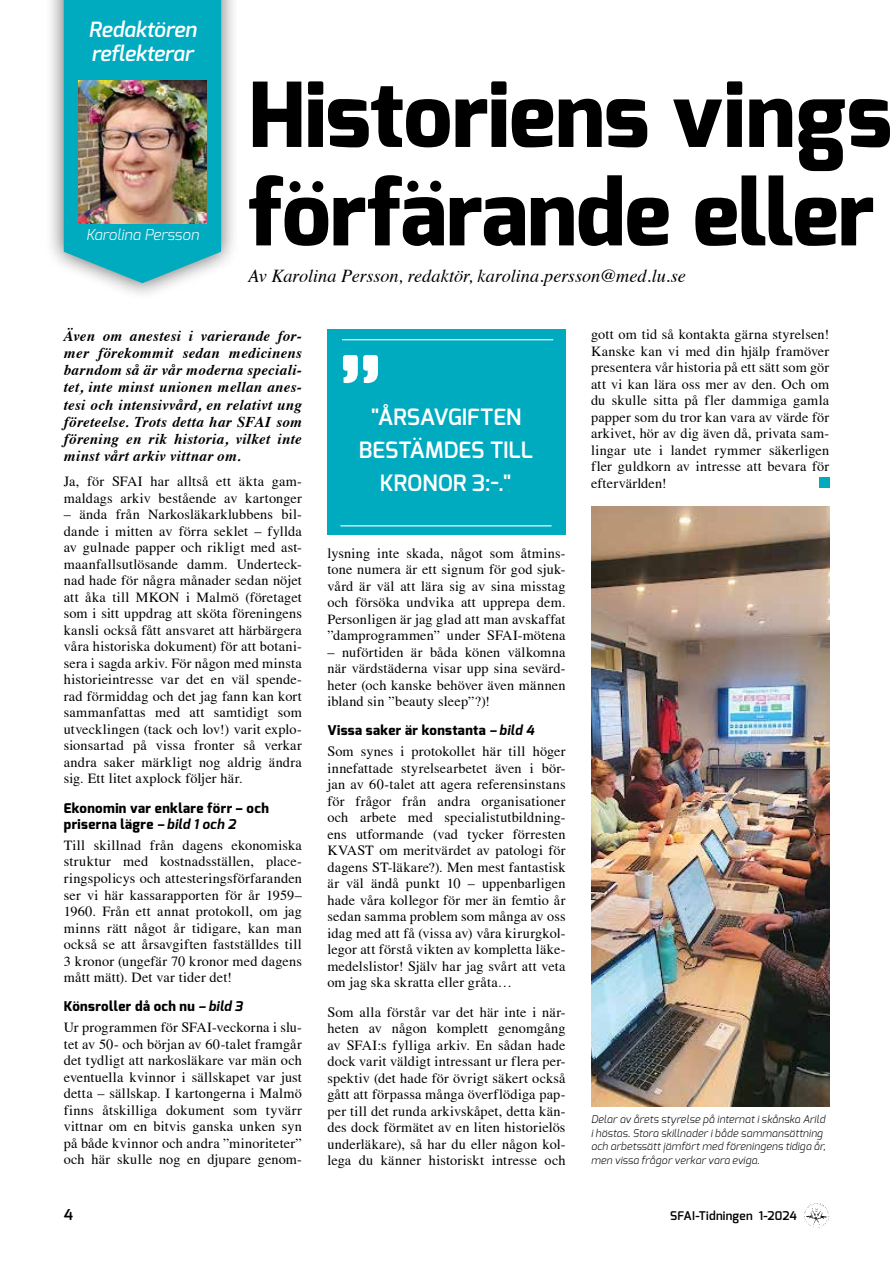
<style>
.page{position:relative;width:893px;height:1263px;background:#fff}
.page>*{position:absolute;margin:0;border:0;box-sizing:border-box;transform-origin:0 0}
.t1{font:800 89.4px/98.4px "Exo";letter-spacing:-.01em;color:#000}
.t2{font:600 22.5px/33px "Exo";color:#fff;text-align:center}
.t3{font:italic 600 21px/24px "Exo";letter-spacing:-.01em;color:#fff}
.t4{font:italic 18.3px "Times";letter-spacing:-.005em;color:#000}
.t5{font:italic 700 15px/17.2px "Times";letter-spacing:.02em;color:#000;text-align:justify}
.t6{font:italic 300 15px "Exo";color:#fff}
.t7{font:600 15px "Exo";color:#000}
.t8{font:14.25px/16.5px "Times";letter-spacing:.015em;color:#000;text-align:justify}
.t9{font:800 13.5px/16.5px "Exo";letter-spacing:.03em;color:#000}
.t10{font:600 12px "Exo";letter-spacing:.02em;color:#000}
.t11{font:italic 300 10.5px/13.5px "Exo";letter-spacing:.015em;color:#000}
.s1{font-weight:700;font-style:italic}
</style>
<div class="page">
<img style="left:804px;top:1203px;width:25px;height:25px">
<div style="left:45px;top:0;width:195px;height:300px;background:#000;opacity:.6"></div>
<svg style="left:64px;top:0;width:157px;height:283px;background:#19adbe"></svg>
<img style="left:79px;top:81px;width:127px;height:142px">
<div style="left:819px;top:477px;width:10px;height:11px;background:#00abc0"></div>
<img style="left:591px;top:506px;width:238px;height:600px">
<div style="left:327px;top:329px;width:239px;height:206px;background:#00abc0"></div>
<hr style="left:342px;top:339px;width:211px;height:1px;background:#fff">
<hr style="left:340px;top:525px;width:212px;height:1px;background:#fff">
<svg style="left:343px;top:355px;width:35px;height:29px"></svg>
<h3 class="t3" style="left:89px;top:18px;width:109px">Redaktören reflekterar</h3>
<p class="t6" style="left:86px;top:225px;width:114px">Karolina Persson</p>
<h1 class="t1" style="left:248px;top:66px;width:646px">Historiens vings förfärande eller</h1>
<p class="t4" style="left:248px;top:260px;width:439px">Av Karolina Persson, redaktör, karolina.persson@med.lu.se</p>
<p class="t5" style="left:64px;top:326px;width:240px">Även om anestesi i varierande for&shy;mer förekommit sedan medicinens barndom så är vår moderna speciali&shy;tet, inte minst unionen mellan anes&shy;tesi och intensivvård, en relativt ung företeelse. Trots detta har SFAI som förening en rik historia, vilket inte minst vårt arkiv vittnar om.</p>
<p class="t8" style="left:64px;top:473px;width:240px">Ja, för SFAI har alltså ett äkta gam&shy;maldags arkiv bestående av kartonger</p>
<p class="t8" style="left:64px;top:506px;width:240px">– ända från Narkosläkarklubbens bil&shy;dande i mitten av förra seklet – fyllda av gulnade papper och rikligt med ast&shy;maanfallsutlösande damm. Underteck&shy;nad hade för några månader sedan nöjet att åka till MKON i Malmö (företaget som i sitt uppdrag att sköta föreningens kansli också fått ansvaret att härbärgera våra historiska dokument) för att botani&shy;sera i sagda arkiv. För någon med minsta historieintresse var det en väl spende&shy;rad förmiddag och det jag fann kan kort sammanfattas med att samtidigt som utvecklingen (tack och lov!) varit explo&shy;sionsartad på vissa fronter så verkar andra saker märkligt nog aldrig ändra sig. Ett litet axplock följer här.</p>
<p class="t9" style="left:64px;top:800px;width:206px">Ekonomin var enklare förr – och priserna lägre <span class="s1">– bild 1 och 2</span></p>
<p class="t8" style="left:64px;top:837px;width:240px">Till skillnad från dagens ekonomiska struktur med kostnadsställen, place&shy;ringspolicys och attesteringsförfaranden ser vi här kassarapporten för år 1959– 1960. Från ett annat protokoll, om jag minns rätt något år tidigare, kan man också se att årsavgiften fastställdes till 3 kronor (ungefär 70 kronor med dagens mått mätt). Det var tider det!</p>
<p class="t9" style="left:64px;top:998px;width:180px">Könsroller då och nu <span class="s1">– bild 3</span></p>
<p class="t8" style="left:64px;top:1019px;width:240px">Ur programmen för SFAI-veckorna i slu&shy;tet av 50- och början av 60-talet framgår det tydligt att narkosläkare var män och eventuella kvinnor i sällskapet var just detta – sällskap. I kartongerna i Malmö finns åtskilliga dokument som tyvärr vittnar om en bitvis ganska unken syn på både kvinnor och andra ”minoriteter” och här skulle nog en djupare genom-</p>
<h2 class="t2" style="left:359px;top:400px;width:176px">"ÅRSAVGIFTEN<br>BESTÄMDES TILL<br>KRONOR 3:-."</h2>
<p class="t8" style="left:327px;top:545px;width:240px">lysning inte skada, något som åtmins&shy;tone numera är ett signum för god sjuk&shy;vård är väl att lära sig av sina misstag och försöka undvika att upprepa dem.<br>Personligen är jag glad att man avskaffat ”damprogrammen” under SFAI-mötena</p>
<p class="t8" style="left:327px;top:644px;width:240px">– nuförtiden är båda könen välkomna när värdstäderna visar upp sina sevärd&shy;heter (och kanske behöver även männen ibland sin ”beauty sleep”?)!</p>
<p class="t9" style="left:327px;top:722px;width:208px">Vissa saker är konstanta <span class="s1">– bild 4</span></p>
<p class="t8" style="left:327px;top:743px;width:240px">Som synes i protokollet här till höger innefattade styrelsearbetet även i bör&shy;jan av 60-talet att agera referensinstans för frågor från andra organisationer och arbete med specialistutbildning&shy;ens utformande (vad tycker förresten KVAST om meritvärdet av patologi för dagens ST-läkare?). Men mest fantastisk är väl ändå punkt 10 – uppenbarligen hade våra kollegor för mer än femtio år sedan samma problem som många av oss idag med att få (vissa av) våra kirurgkol&shy;legor att förstå vikten av kompletta läke&shy;medelslistor! Själv har jag svårt att veta om jag ska skratta eller gråta…</p>
<p class="t8" style="left:327px;top:1003px;width:240px">Som alla förstår var det här inte i när&shy;heten av någon komplett genomgång av SFAI:s fylliga arkiv. En sådan hade dock varit väldigt intressant ur flera per&shy;spektiv (det hade för övrigt säkert också gått att förpassa många överflödiga pap&shy;per till det runda arkivskåpet, detta kän&shy;des dock förmätet av en liten historielös underläkare), så har du eller någon kol&shy;lega du känner historiskt intresse och</p>
<p class="t8" style="left:591px;top:326px;width:240px">gott om tid så kontakta gärna styrelsen!<br>Kanske kan vi med din hjälp framöver presentera vår historia på ett sätt som gör att vi kan lära oss mer av den. Och om du skulle sitta på fler dammiga gamla papper som du tror kan vara av värde för arkivet, hör av dig även då, privata sam&shy;lingar ute i landet rymmer säkerligen fler guldkorn av intresse att bevara för eftervärlden!</p>
<p class="t11" style="left:591px;top:1113px;width:236px">Delar av årets styrelse på internat i skånska Arild i höstas. Stora skillnader i både sammansättning och arbetssätt jämfört med föreningens tidiga år, men vissa frågor verkar vara eviga.</p>
<p class="t7" style="left:64px;top:1205px;width:11px">4</p>
<p class="t10" style="left:670px;top:1208px;width:128px">SFAI-Tidningen 1-2024</p>
</div>
